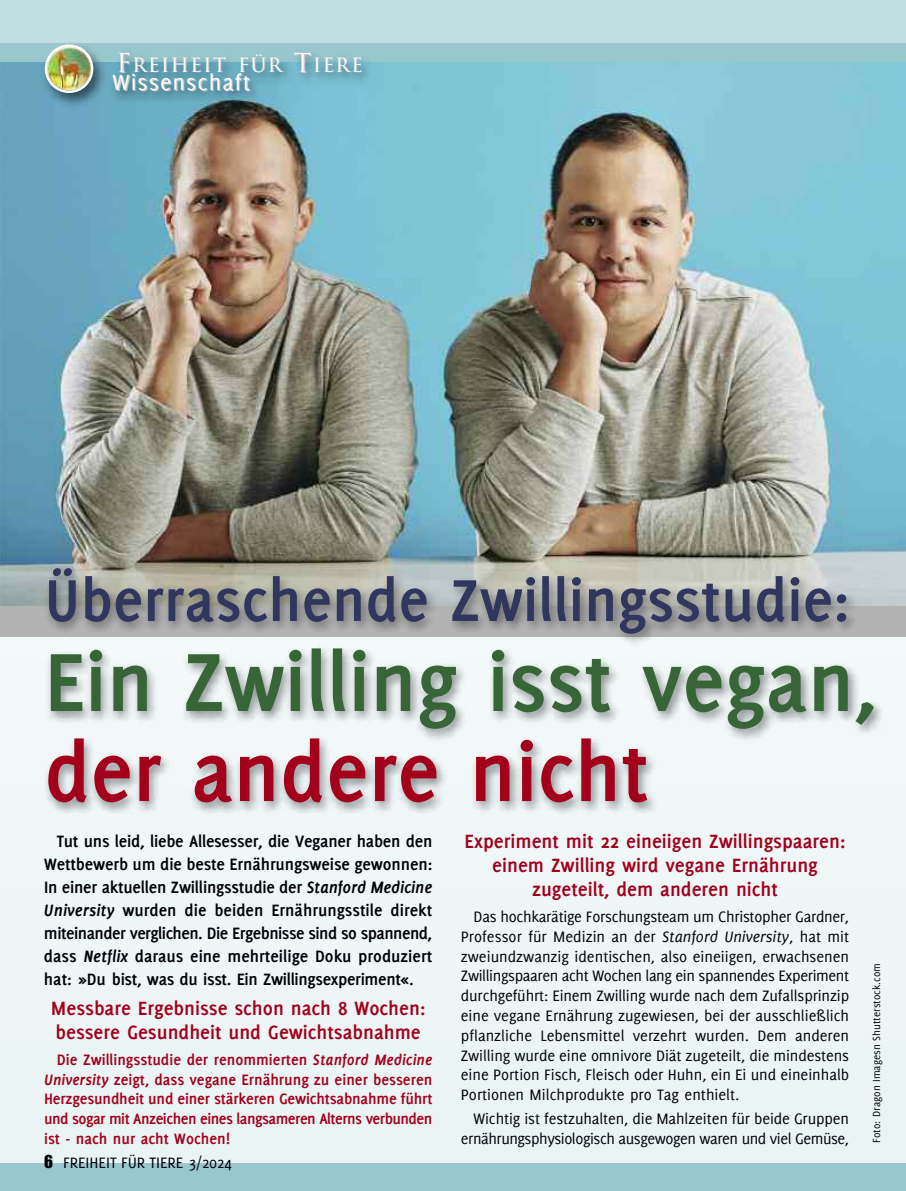
<style>
.page{position:relative;width:906px;height:1191px;background:#fff}
.page>*{position:absolute;margin:0;border:0;box-sizing:border-box;transform-origin:0 0}
.t1{font:700 90px "Delicious";color:#376538}
.t2{font:700 90px "Delicious";color:#a2001b}
.t3{font:700 64.5px "Delicious";color:#30365e}
.t4{font:24px "Delicious";letter-spacing:.05em;color:#fff}
.t5{font:700 21px/24px "Delicious";color:#a2001b}
.t6{font:19.2px "Trajan";letter-spacing:.065em;color:#fff}
.t7{font:700 18px/23.1px "Delicious";letter-spacing:-.02em;color:#000006;text-align:justify}
.t8{font:16.5px/19.8px "Delicious";letter-spacing:-.01em;color:#000006;text-align:justify}
.t9{font:700 16.5px/19.8px "Delicious";letter-spacing:-.03em;color:#a2001b;text-align:justify}
.t10{font:11.25px "Delicious";color:#000006}
.s1{font-size:25.5px}
.s2{color:#ccc}
.s3{font-style:italic}
.s4{font-family:"Impact"}
</style>
<div class="page">
<div style="left:0;top:29px;width:906px;height:1136px;background:#edf5f6"></div>
<img style="left:0;top:61px;width:906px;height:490px">
<div style="left:0;top:1163px;width:906px;height:28px;background:#98c7cd"></div>
<div style="left:0;top:0;width:906px;height:44px;background:#c1dde1"></div>
<div style="left:0;top:43px;width:906px;height:18px;background:#98c7cd"></div>
<img style="left:32px;top:54px;width:424px;height:54px">
<img style="left:102px;top:62px;width:597px;height:72px">
<img style="left:38px;top:53px;width:75px;height:60px">
<img style="left:45px;top:44px;width:48px;height:49px">
<img style="left:0;top:551px;width:906px;height:262px">
<p class="t6" style="left:117px;top:54px;width:247px"><span class="s1">F</span>REIHEIT F<span class="s2">ÜR</span> <span class="s1">T</span>IE<span class="s2">R</span>E</p>
<h3 class="t4" style="left:112px;top:73px;width:139px">Wissenschaft</h3>
<h2 class="t3" style="left:44px;top:576px;width:807px">Überraschende Zwillingsstudie:</h2>
<h1 class="t1" style="left:44px;top:648px;width:834px">Ein Zwilling isst vegan,</h1>
<h1 class="t2" style="left:44px;top:738px;width:606px">der andere nicht</h1>
<p class="t7" style="left:44px;top:830px;width:390px;text-indent:13px">Tut uns leid, liebe Allesesser, die Veganer haben den Wettbewerb um die beste Ernährungsweise gewonnen:<br>In einer aktuellen Zwillingsstudie der <span class="s3">Stanford Medicine University</span> wurden die beiden Ernährungsstile direkt miteinander verglichen. Die Ergebnisse sind so spannend, dass <span class="s3">Netflix</span> daraus eine mehrteilige Doku produziert hat: »Du bist, was du isst. Ein Zwillingsexperiment«.</p>
<p class="t5" style="left:51px;top:997px;width:376px">Messbare Ergebnisse schon nach 8 Wochen: bessere Gesundheit und Gewichtsabnahme</p>
<p class="t9" style="left:44px;top:1050px;width:390px;text-indent:13px">Die Zwillingsstudie der renommierten <span class="s3">Stanford Medicine University</span> zeigt, dass vegane Ernährung zu einer besseren Herzgesundheit und einer stärkeren Gewichtsabnahme führt und sogar mit Anzeichen eines langsameren Alterns verbunden ist - nach nur acht Wochen!</p>
<p class="t5" style="left:464px;top:831px;width:382px;text-align:center">Experiment mit 22 eineiigen Zwillingspaaren: einem Zwilling wird vegane Ernährung zugeteilt, dem anderen nicht</p>
<p class="t8" style="left:461px;top:907px;width:390px;text-indent:13px">Das hochkarätige Forschungsteam um Christopher Gardner, Professor für Medizin an der <span class="s3">Stanford University</span>, hat mit zweiundzwanzig identischen, also eineiigen, erwachsenen Zwillingspaaren acht Wochen lang ein spannendes Experiment durchgeführt: Einem Zwilling wurde nach dem Zufallsprinzip eine vegane Ernährung zugewiesen, bei der ausschließlich pflanzliche Lebensmittel verzehrt wurden. Dem anderen Zwilling wurde eine omnivore Diät zugeteilt, die mindestens eine Portion Fisch, Fleisch oder Huhn, ein Ei und eineinhalb Portionen Milchprodukte pro Tag enthielt.</p>
<p class="t8" style="left:461px;top:1110px;width:390px;text-align:right">Wichtig ist festzuhalten, die Mahlzeiten für beide Gruppen ernährungsphysiologisch ausgewogen waren und viel Gemüse,</p>
<p class="t10" style="left:872px;top:1142px;width:181px;rotate:-90deg">Foto: Dragon Imagesn Shutterstock.com</p>
<p class="t8" style="left:44px;top:1154px;width:189px"><span class="s4">6</span> FREIHEIT FÜR TIERE 3/2024</p>
</div>
